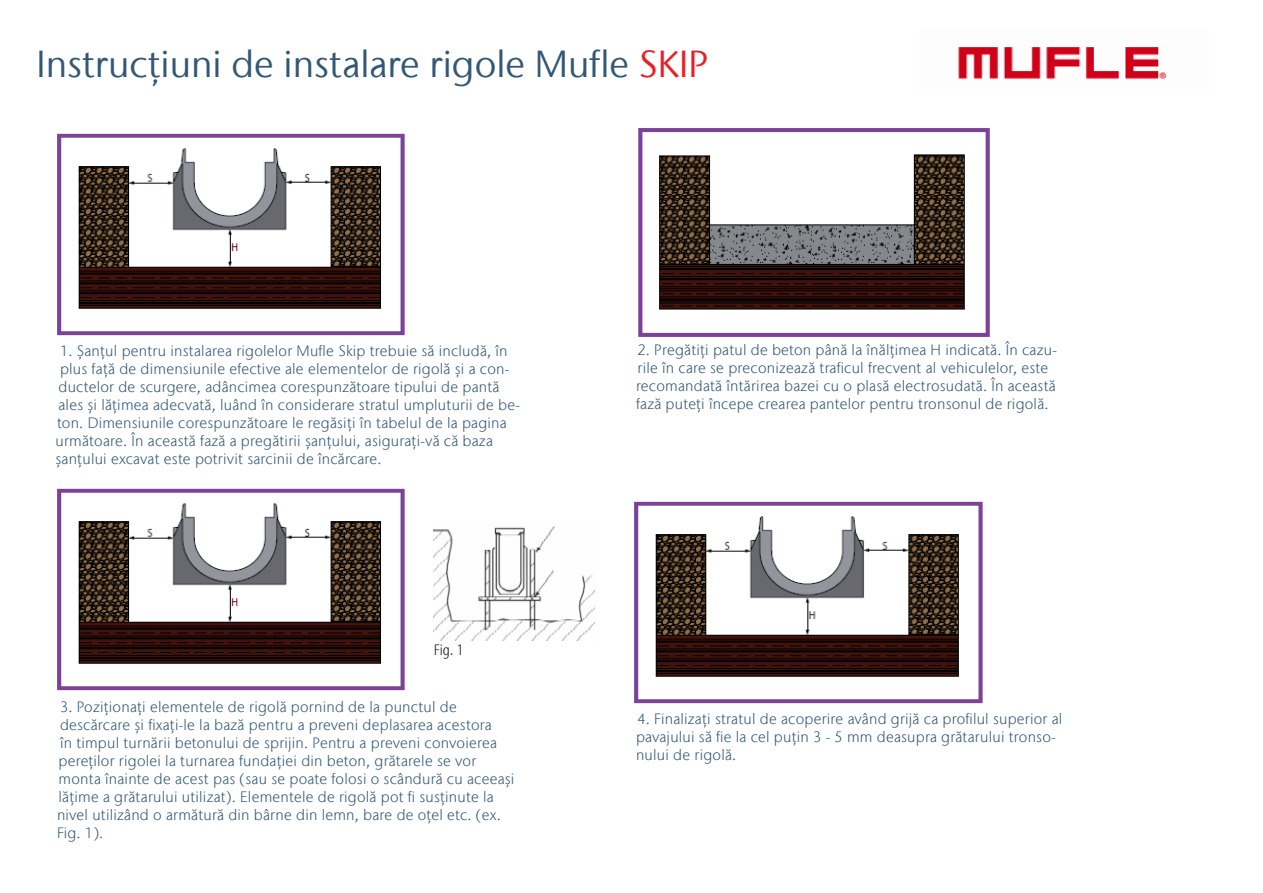
<style>
.page{position:relative;width:1263px;height:893px;background:#fff}
.page>*{position:absolute;margin:0;border:0;box-sizing:border-box;transform-origin:0 0}
.Intermediate_heading{font:37.5px "Stone Sans IIITC Com";color:#335875}
.title1_across_it{font:300 15px/18px "Stone Sans IIITC Com";letter-spacing:.015em;color:#335875}
.t1{font:300 condensed 15px "Stone Sans IIITC Com";color:#231f20}
.s1{color:#ee1d23}
</style>
<div class="page">
<img style="left:57px;top:133px;width:348px;height:203px">
<img style="left:638px;top:128px;width:352px;height:209px">
<img style="left:57px;top:488px;width:348px;height:203px">
<img style="left:634px;top:501px;width:349px;height:203px">
<img style="left:958px;top:47px;width:209px;height:33px">
<img style="left:434px;top:525px;width:161px;height:115px">
<p class="Intermediate_heading" style="left:36px;top:40px;width:673px">Instrucțiuni de instalare rigole Mufle <span class="s1">SKIP</span></p>
<p class="title1_across_it" style="left:60px;top:342px;width:449px">1. Șanțul pentru instalarea rigolelor Mufle Skip trebuie să includă, în</p>
<p class="title1_across_it" style="left:60px;top:360px;width:451px">plus față de dimensiunile efective ale elementelor de rigolă și a con-</p>
<p class="title1_across_it" style="left:58px;top:378px;width:442px">ductelor de scurgere, adâncimea corespunzătoare tipului de pantă</p>
<p class="title1_across_it" style="left:58px;top:396px;width:463px">ales și lățimea adecvată, luând în considerare stratul umpluturii de be-</p>
<p class="title1_across_it" style="left:57px;top:414px;width:451px">ton. Dimensiunile corespunzătoare le regăsiți în tabelul de la pagina</p>
<p class="title1_across_it" style="left:56px;top:432px;width:439px">următoare. În această fază a pregătirii șanțului, asigurați-vă că baza</p>
<p class="title1_across_it" style="left:56px;top:450px;width:328px">șanțului excavat este potrivit sarcinii de încărcare.</p>
<p class="t1" style="left:434px;top:641px;width:32px">Fig. 1</p>
<p class="title1_across_it" style="left:57px;top:697px;width:459px">3. Poziționați elementele de rigolă pornind de la punctul de descărcare și fixați-le la bază pentru a preveni deplasarea acestora<br>în timpul turnării betonului de sprijin. Pentru a preveni convoierea pereților rigolei la turnarea fundației din beton, grătarele se vor monta înainte de acest pas (sau se poate folosi o scândură cu aceeași lățime a grătarului utilizat). Elementele de rigolă pot fi susținute la nivel utilizând o armătură din bârne din lemn, bare de oțel etc. (ex.<br>Fig. 1).</p>
<p class="title1_across_it" style="left:636px;top:341px;width:422px">2. Pregătiți patul de beton până la înălțimea H indicată. În cazu&shy;rile în care se preconizează traficul frecvent al vehiculelor, este recomandată întărirea bazei cu o plasă electrosudată. În această fază puteți începe crearea pantelor pentru tronsonul de rigolă.</p>
<p class="title1_across_it" style="left:636px;top:710px;width:428px">4. Finalizați stratul de acoperire având grijă ca profilul superior al pavajului să fie la cel puțin 3 - 5 mm deasupra grătarului tronso&shy;nului de rigolă.</p>
</div>
